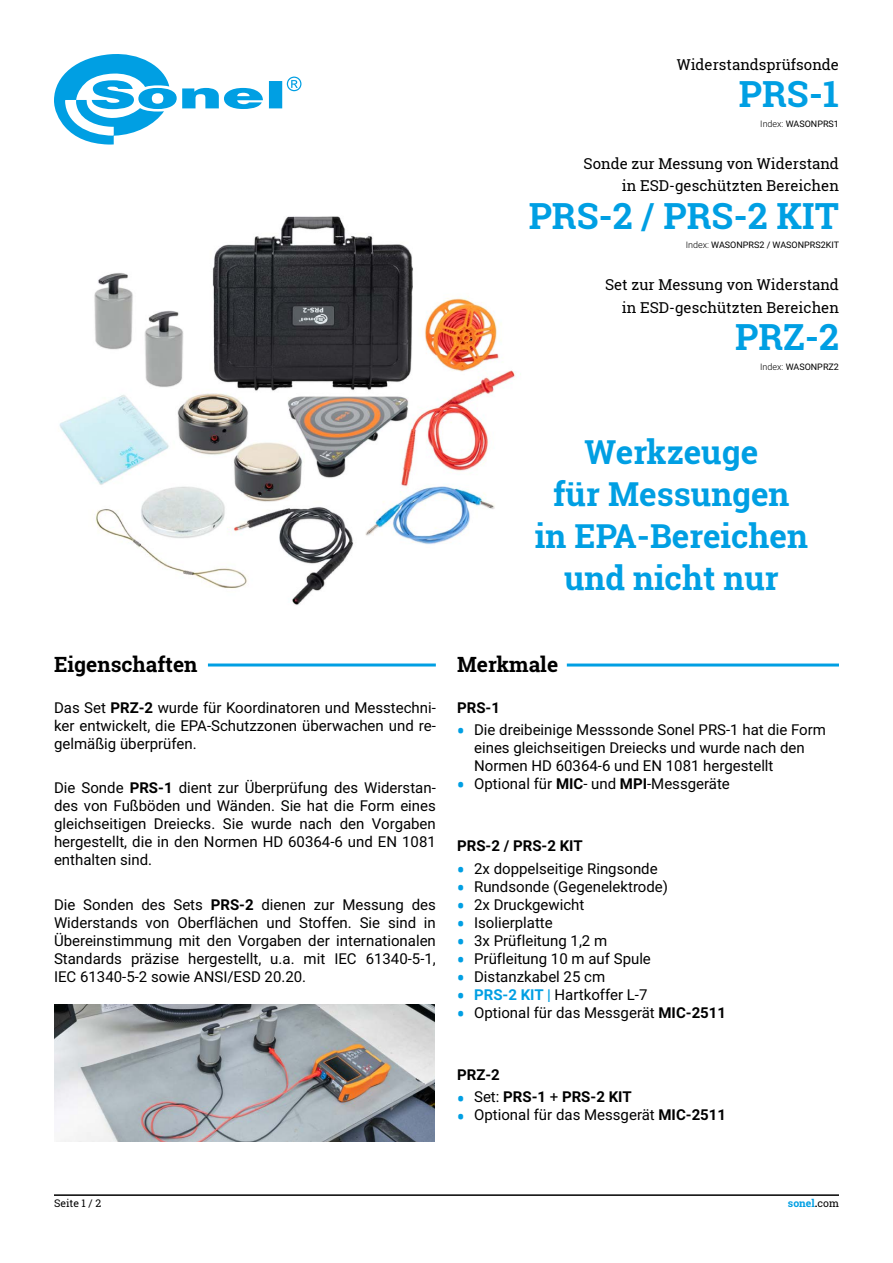
<style>
.page{position:relative;width:893px;height:1263px;background:#fff}
.page>*{position:absolute;margin:0;border:0;box-sizing:border-box;transform-origin:0 0}
.t1{font:700 36px "Roboto Slab";color:#009fe3}
.t2{font:700 33px/42px "Roboto Slab";color:#009fe3;text-align:center}
.t3{font:700 21px "Roboto Slab";color:#000}
.t4{font:15px/18px "Roboto";color:#000;text-align:justify}
.t5{font:15px/22.5px "Roboto Slab";color:#000;text-align:right}
.t6{font:700 15px "Roboto";color:#000}
.t7{font:700 10.5px "Roboto Slab";color:#009fe3}
.t8{font:10.5px "Roboto Slab";color:#000}
.t9{font:9px "Roboto";color:#000}
.s1{font-weight:300}
.s2{font-weight:700}
.s3{font-family:"Roboto Slab";font-weight:700;font-size:21px;color:#009fe3}
.s4{font-weight:700;color:#009fe3}
.s5{font-family:"Roboto Slab";font-size:21px;color:#009fe3}
.s6{font-weight:400}
.s7{color:#000}
.s8{font-weight:400;color:#000}
</style>
<div class="page">
<hr style="left:54px;top:1194px;width:785px;height:2px;background:#000">
<img style="left:59px;top:216px;width:457px;height:389px">
<svg style="left:54px;top:54px;width:247px;height:91px"></svg>
<hr style="left:208px;top:663px;width:228px;height:3px;background:#009fe3">
<hr style="left:567px;top:663px;width:272px;height:3px;background:#009fe3">
<img style="left:54px;top:1004px;width:381px;height:137px">
<p class="t5" style="left:677px;top:53px;width:164px">Widerstandsprüfsonde</p>
<h1 class="t1" style="left:739px;top:69px;width:102px">PRS-1</h1>
<p class="t9" style="left:760px;top:117px;width:80px"><span class="s1">Index:</span> WASONPRS1</p>
<p class="t5" style="left:584px;top:152px;width:257px">Sonde zur Messung von Widerstand in ESD-geschützten Bereichen</p>
<h1 class="t1" style="left:529px;top:191px;width:312px">PRS-2 / PRS-2 KIT</h1>
<p class="t9" style="left:686px;top:239px;width:155px"><span class="s1">Index:</span> WASONPRS2 / WASONPRS2KIT</p>
<p class="t5" style="left:605px;top:273px;width:235px">Set zur Messung von Widerstand in ESD-geschützten Bereichen</p>
<h1 class="t1" style="left:735px;top:312px;width:105px">PRZ-2</h1>
<p class="t9" style="left:760px;top:360px;width:80px"><span class="s1">Index:</span> WASONPRZ2</p>
<h2 class="t2" style="left:535px;top:431px;width:275px">Werkzeuge<br>für Messungen in EPA-Bereichen und nicht nur</h2>
<h3 class="t3" style="left:54px;top:650px;width:145px">Eigenschaften</h3>
<p class="t4" style="left:54px;top:698px;width:383px">Das Set <span class="s2">PRZ-2</span> wurde für Koordinatoren und Messtechni&shy;ker entwickelt, die EPA-Schutzzonen überwachen und re&shy;gelmäßig überprüfen.</p>
<p class="t4" style="left:54px;top:778px;width:383px">Die Sonde <span class="s2">PRS-1</span> dient zur Überprüfung des Widerstan&shy;des von Fußböden und Wänden. Sie hat die Form eines gleichseitigen Dreiecks. Sie wurde nach den Vorgaben hergestellt, die in den Normen HD 60364-6 und EN 1081 enthalten sind.</p>
<p class="t4" style="left:54px;top:895px;width:383px">Die Sonden des Sets <span class="s2">PRS-2</span> dienen zur Messung des Widerstands von Oberflächen und Stoffen. Sie sind in Übereinstimmung mit den Vorgaben der internationalen Standards präzise hergestellt, u.a. mit IEC 61340-5-1, IEC 61340-5-2 sowie ANSI/ESD 20.20.</p>
<h3 class="t3" style="left:457px;top:650px;width:103px">Merkmale</h3>
<p class="t6" style="left:457px;top:697px;width:44px">PRS-1</p>
<p class="t4" style="left:474px;top:720px;width:353px;text-align:left;text-indent:-17px"><span class="s3">•</span> Die dreibeinige Messsonde Sonel PRS-1 hat die Form eines gleichseitigen Dreiecks und wurde nach den<br>Normen HD 60364-6 und EN 1081 hergestellt</p>
<p class="t4" style="left:457px;top:774px;width:274px"><span class="s3">•</span> Optional für <span class="s2">MIC</span>- und <span class="s2">MPI</span>-Messgeräte</p>
<p class="t6" style="left:457px;top:835px;width:127px">PRS-2 / PRS-2 KIT</p>
<p class="t4" style="left:457px;top:859px;width:202px"><span class="s3">•</span> 2x doppelseitige Ringsonde</p>
<p class="t4" style="left:457px;top:877px;width:213px"><span class="s3">•</span> Rundsonde (Gegenelektrode)</p>
<p class="t4" style="left:457px;top:895px;width:129px"><span class="s3">•</span> 2x Druckgewicht</p>
<p class="t4" style="left:457px;top:913px;width:97px"><span class="s3">•</span> Isolierplatte</p>
<p class="t4" style="left:457px;top:931px;width:152px"><span class="s3">•</span> 3x Prüfleitung 1,2 m</p>
<p class="t4" style="left:457px;top:949px;width:195px"><span class="s3">•</span> Prüfleitung 10 m auf Spule</p>
<p class="t4" style="left:457px;top:967px;width:150px"><span class="s3">•</span> Distanzkabel 25 cm</p>
<p class="t4" style="left:457px;top:985px;width:192px"><span class="s3">•</span> <span class="s4">PRS-2 KIT |</span> Hartkoffer L-7</p>
<p class="t4" style="left:457px;top:1003px;width:270px"><span class="s3">•</span> Optional für das Messgerät <span class="s2">MIC-2511</span></p>
<p class="t6" style="left:457px;top:1064px;width:44px">PRZ-2</p>
<p class="t6" style="left:457px;top:1086px;width:176px"><span class="s5">•</span> <span class="s6">Set:</span> PRS-1 <span class="s6">+</span> PRS-2 KIT</p>
<p class="t4" style="left:457px;top:1105px;width:270px"><span class="s3">•</span> Optional für das Messgerät <span class="s2">MIC-2511</span></p>
<p class="t8" style="left:54px;top:1196px;width:49px">Seite 1 / 2</p>
<p class="t7" style="left:788px;top:1196px;width:52px">sonel<span class="s7">.</span><span class="s8">com</span></p>
</div>
